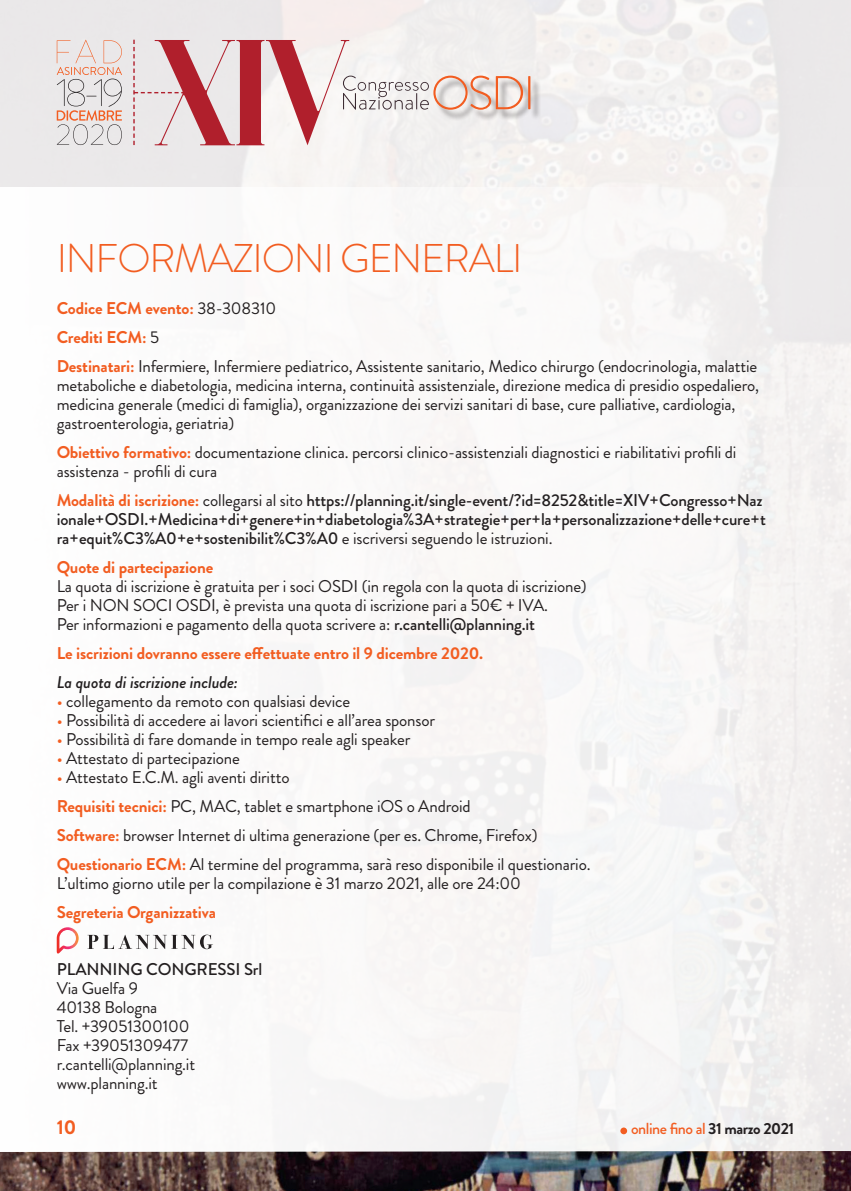
<style>
.page{position:relative;width:851px;height:1191px;background:#fff}
.page>*{position:absolute;margin:0;border:0;box-sizing:border-box;transform-origin:0 0}
.t1{font:300 40px "Brandon Grotesque";letter-spacing:-.03em;color:#f25d21}
.t2{font:700 20px "Brandon Grotesque";color:#f25d21}
.t3{font:17px/19px "Brandon Grotesque";letter-spacing:-.01em;color:#231f20}
.t4{font:500 17px/19px "Brandon Grotesque";letter-spacing:-.01em;color:#231f20}
.t5{font:700 17px "Brandon Grotesque";letter-spacing:-.01em;color:#f25d21}
.t6{font:italic 500 17px "Brandon Grotesque";letter-spacing:-.01em;color:#231f20}
.t7{font:500 16px "Brandon Grotesque";letter-spacing:-.03em;color:#f25d21}
.s1{font-weight:700;color:#f25d21}
.s2{font-weight:400}
.s3{font-weight:500}
.s4{color:#f25d21}
.s5{font-weight:700;color:#231f20}
</style>
<div class="page">
<img style="left:0;top:1151px;width:850px;height:40px">
<div style="left:0;top:187px;width:850px;height:964px;background:#faf9f8"></div>
<div style="left:435px;top:77px;width:106px;height:44px;background:#231f20;opacity:.5"></div>
<svg style="left:133px;top:40px;width:397px;height:105px"></svg>
<svg style="left:57px;top:40px;width:65px;height:105px;background:#e2d4d1"></svg>
<div style="left:620px;top:1127px;width:7px;height:7px;background:#f25d21;border-radius:50%"></div>
<svg style="left:57px;top:927px;width:22px;height:26px"></svg>
<svg style="left:87px;top:934px;width:126px;height:15px"></svg>
<h1 class="t1" style="left:57px;top:231px;width:467px">INFORMAZIONI GENERALI</h1>
<p class="t3" style="left:57px;top:293px;width:702px;line-height:29px"><span class="s1">Codice ECM evento:</span> 38-308310<br><span class="s1">Crediti ECM:</span> 5<br><span class="s1">Destinatari:</span> Infermiere, Infermiere pediatrico, Assistente sanitario, Medico chirurgo (endocrinologia, malattie</p>
<p class="t3" style="left:57px;top:375px;width:703px">metaboliche e diabetologia, medicina interna, continuità assistenziale, direzione medica di presidio ospedaliero, medicina generale (medici di famiglia), organizzazione dei servizi sanitari di base, cure palliative, cardiologia, gastroenterologia, geriatria)</p>
<p class="t3" style="left:57px;top:442px;width:681px"><span class="s1">Obiettivo formativo:</span> documentazione clinica. percorsi clinico-assistenziali diagnostici e riabilitativi profili di assistenza - profili di cura</p>
<p class="t4" style="left:57px;top:490px;width:710px"><span class="s1">Modalità di iscrizione:</span> <span class="s2">collegarsi al sito</span> https://planning.it/single-event/?id=8252&amp;title=XIV+Congresso+Naz ionale+OSDI.+Medicina+di+genere+in+diabetologia%3A+strategie+per+la+personalizzazione+delle+cure+t ra+equit%C3%A0+e+sostenibilit%C3%A0 <span class="s2">e iscriversi seguendo le istruzioni.</span></p>
<p class="t5" style="left:57px;top:555px;width:158px">Quote di partecipazione</p>
<p class="t3" style="left:57px;top:576px;width:531px">La quota di iscrizione è gratuita per i soci OSDI (in regola con la quota di iscrizione)<br>Per i NON SOCI OSDI, è prevista una quota di iscrizione pari a 50€ + IVA.<br>Per informazioni e pagamento della quota scrivere a: <span class="s3">r.cantelli@planning.it</span></p>
<p class="t5" style="left:57px;top:641px;width:428px">Le iscrizioni dovranno essere effettuate entro il 9 dicembre 2020.</p>
<p class="t6" style="left:57px;top:670px;width:183px">La quota di iscrizione include:</p>
<p class="t3" style="left:57px;top:691px;width:295px"><span class="s4">•</span> collegamento da remoto con qualsiasi device</p>
<p class="t3" style="left:57px;top:710px;width:380px"><span class="s4">•</span> Possibilità di accedere ai lavori scientifici e all’area sponsor</p>
<p class="t3" style="left:57px;top:729px;width:355px"><span class="s4">•</span> Possibilità di fare domande in tempo reale agli speaker</p>
<p class="t3" style="left:57px;top:748px;width:185px"><span class="s4">•</span> Attestato di partecipazione</p>
<p class="t3" style="left:57px;top:762px;width:535px;line-height:29px"><span class="s4">•</span> Attestato E.C.M. agli aventi diritto<br><span class="s1">Requisiti tecnici:</span> PC, MAC, tablet e smartphone iOS o Android<br><span class="s1">Software:</span> browser Internet di ultima generazione (per es. Chrome, Firefox)<br><span class="s1">Questionario ECM:</span> Al termine del programma, sarà reso disponibile il questionario.</p>
<p class="t3" style="left:57px;top:873px;width:465px">L’ultimo giorno utile per la compilazione è 31 marzo 2021, alle ore 24:00</p>
<p class="t5" style="left:57px;top:900px;width:161px">Segreteria Organizzativa</p>
<p class="t4" style="left:57px;top:959px;width:207px">PLANNING CONGRESSI Srl</p>
<p class="t3" style="left:57px;top:978px;width:140px">Via Guelfa 9<br>40138 Bologna<br>Tel. +39051300100<br>Fax +39051309477 r.cantelli@planning.it www.planning.it</p>
<p class="t2" style="left:57px;top:1113px;width:21px">10</p>
<p class="t7" style="left:631px;top:1117px;width:164px">online fino al <span class="s5">31 marzo 2021</span></p>
</div>
